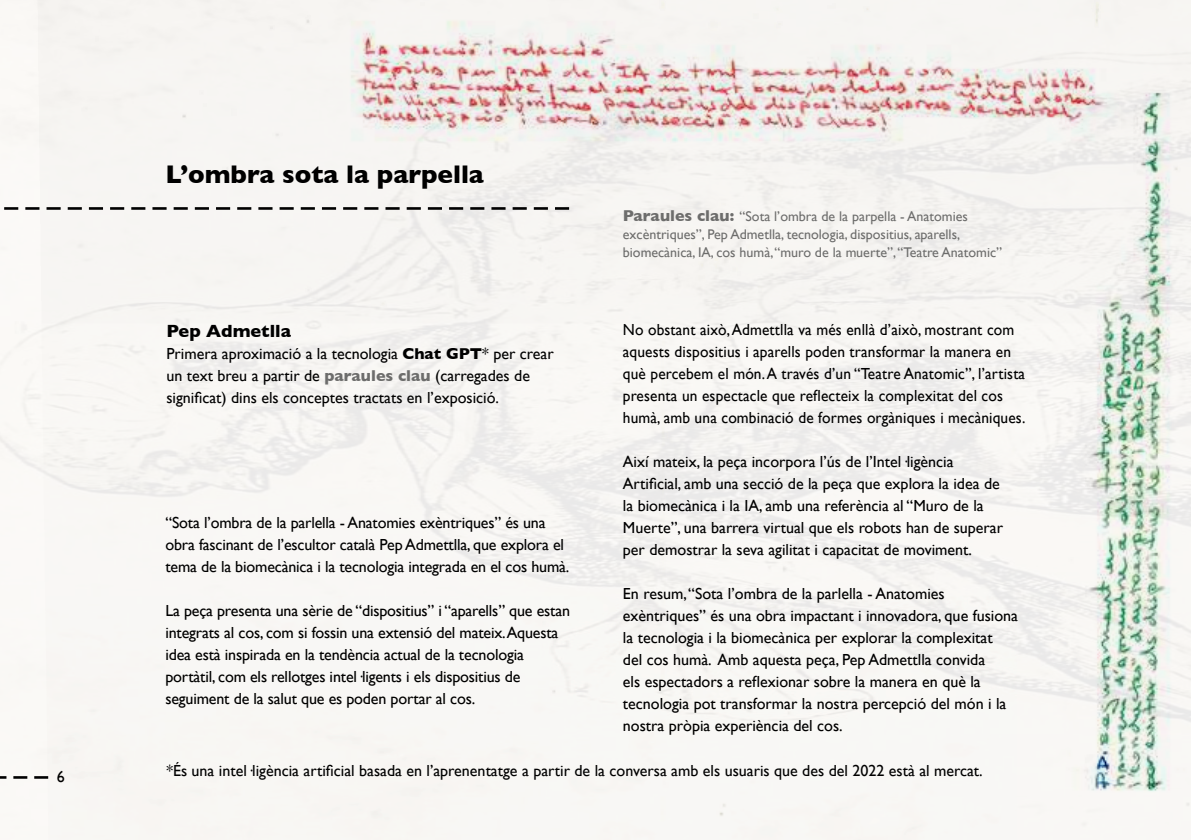
<style>
.page{position:relative;width:1191px;height:840px;background:#fff}
.page>*{position:absolute;margin:0;border:0;box-sizing:border-box;transform-origin:0 0}
.t1{font:700 26px "Gill Sans";color:#000}
.t2{font:700 18px "Gill Sans";color:#000}
.t3{font:16px/22px "Gill Sans";color:#000}
.t4{font:16px/22px "Gill Sans";color:#000;scale:.96 1}
.t5{font:14px/18px "Gill Sans";color:#6d6d6c}
.s1{font-weight:700}
.s2{font-weight:700;color:#6d6d6c}
.s3{font-weight:700;font-size:16px}
</style>
<div class="page">
<svg style="left:0;top:776px;width:37px;height:2px"></svg>
<svg style="left:0;top:207px;width:37px;height:3px"></svg>
<img style="left:37px;top:0;width:1154px;height:839px">
<p class="t3" style="left:57px;top:764px;width:9px">6</p>
<h1 class="t1" style="left:165px;top:154px;width:320px">L’ombra sota la parpella</h1>
<p class="t2" style="left:166px;top:317px;width:126px">Pep Admetlla</p>
<p class="t3" style="left:166px;top:342px;width:389px">Primera aproximació a la tecnologia <span class="s1">Chat GPT</span>* per crear un text breu a partir de <span class="s2">paraules clau</span> (carregades de significat) dins els conceptes tractats en l’exposició.</p>
<p class="t3" style="left:165px;top:510px;width:405px">“Sota l’ombra de la parlella - Anatomies exèntriques” és una obra fascinant de l’escultor català Pep Admettlla, que explora el tema de la biomecànica i la tecnologia integrada en el cos humà.</p>
<p class="t3" style="left:165px;top:598px;width:406px">La peça presenta una sèrie de “dispositius” i “aparells” que estan integrats al cos, com si fossin una extensió del mateix.Aquesta idea està inspirada en la tendència actual de la tecnologia portàtil, com els rellotges intel·ligents i els dispositius de seguiment de la salut que es poden portar al cos.</p>
<p class="t5" style="left:623px;top:207px;width:381px"><span class="s3">Paraules clau:</span> “Sota l’ombra de la parpella - Anatomies excèntriques”, Pep Admetlla, tecnologia, dispositius, aparells, biomecànica, IA, cos humà, “muro de la muerte”, “Teatre Anatomic”</p>
<p class="t4" style="left:623px;top:318px;width:421px">No obstant això, Admettlla va més enllà d’això, mostrant com aquests dispositius i aparells poden transformar la manera en què percebem el món. A través d’un “Teatre Anatomic”, l’artista presenta un espectacle que reflecteix la complexitat del cos humà, amb una combinació de formes orgàniques i mecàniques.</p>
<p class="t3" style="left:623px;top:450px;width:382px">Així mateix, la peça incorpora l’ús de l’Intel·ligència Artificial, amb una secció de la peça que explora la idea de la biomecànica i la IA, amb una referència al “Muro de la Muerte”, una barrera virtual que els robots han de superar per demostrar la seva agilitat i capacitat de moviment.</p>
<p class="t3" style="left:623px;top:582px;width:397px">En resum, “Sota l’ombra de la parlella - Anatomies exèntriques” és una obra impactant i innovadora, que fusiona la tecnologia i la biomecànica per explorar la complexitat<br>del cos humà. Amb aquesta peça, Pep Admettlla convida<br>els espectadors a reflexionar sobre la manera en què la tecnologia pot transformar la nostra percepció del món i la nostra pròpia experiència del cos.</p>
<p class="t3" style="left:166px;top:758px;width:818px">*És una intel·ligència artificial basada en l’aprenentatge a partir de la conversa amb els usuaris que des del 2022 està al mercat.</p>
</div>
